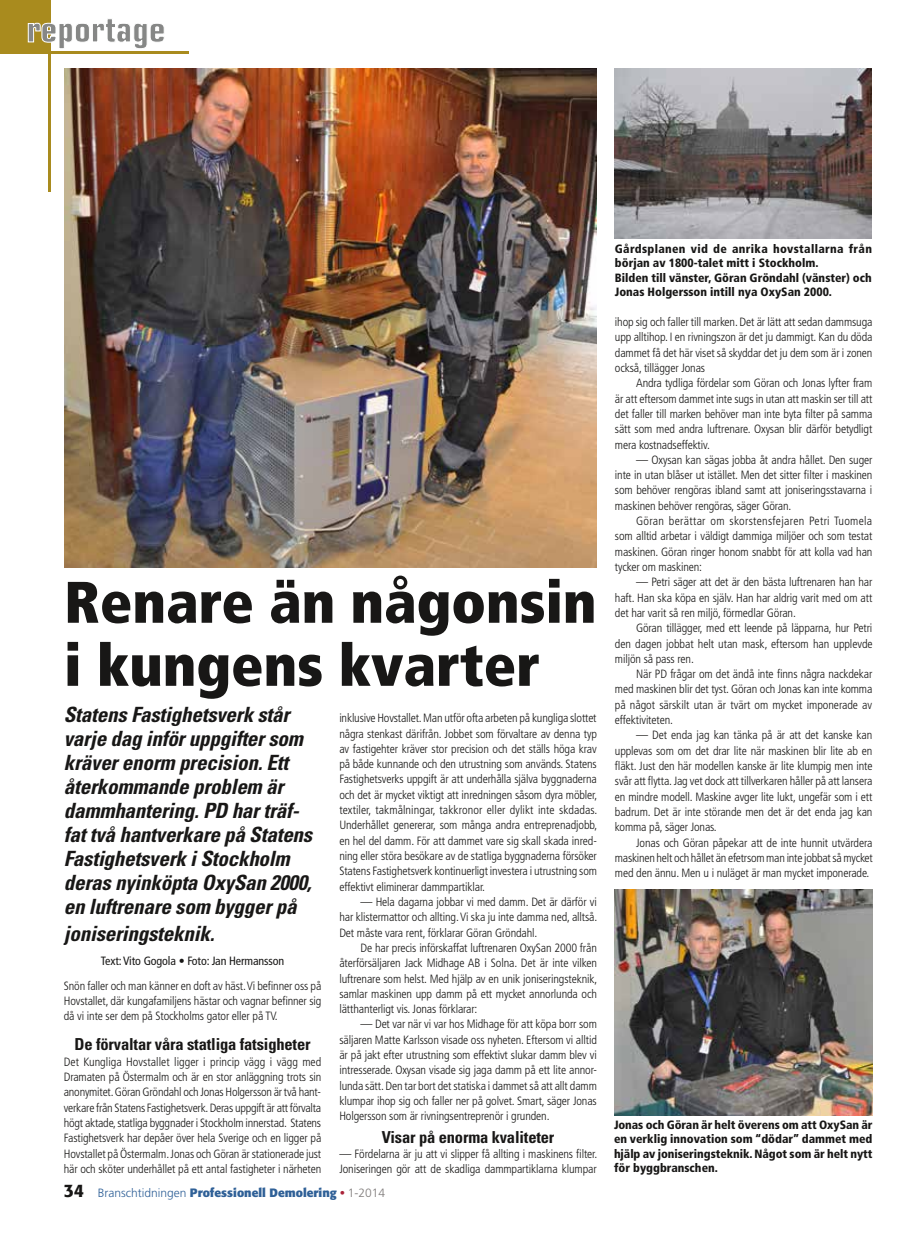
<style>
.page{position:relative;width:915px;height:1234px;background:#fff}
.page>*{position:absolute;margin:0;border:0;box-sizing:border-box;transform-origin:0 0}
.t1{font:900 condensed 58.5px/63px "Frutiger";color:#181716}
.t2{font:italic 700 condensed 21px/24px "Univers";letter-spacing:-.01em;color:#181716}
.t3{font:700 condensed 16.5px "Univers";letter-spacing:-.01em;color:#181716}
.t4{font:300 condensed 12px/15.3px "Frutiger";letter-spacing:-.01em;color:#181716;text-align:justify}
.t5{font:900 condensed 12px/14.4px "Frutiger";color:#181716}
.t6{font:700 12px "Formata";color:#2f6097}
.t7{font:condensed 12px "Frutiger";letter-spacing:-.01em;color:#181716}
.s1{font-weight:500;font-size:18px;color:#181716}
.s2{font-family:"Frutiger";font-weight:300}
.s3{color:#aa2339}
.s4{font-family:"Frutiger";font-weight:300;color:#7e7a79}
</style>
<div class="page">
<div style="left:0;top:0;width:50px;height:54px;background:#a98b1e"></div>
<hr style="left:0;top:51px;width:188px;height:3px;background:#a98b1e">
<hr style="left:48px;top:0;width:2px;height:192px;background:#a98b1e">
<svg style="left:28px;top:18px;width:136px;height:31px"></svg>
<img style="left:64px;top:68px;width:532px;height:500px">
<img style="left:614px;top:889px;width:258px;height:225px">
<img style="left:614px;top:68px;width:257px;height:171px">
<h1 class="t1" style="left:64px;top:570px;width:533px">Renare än någonsin i kungens kvarter</h1>
<p class="t2" style="left:64px;top:702px;width:250px">Statens Fastighetsverk står varje dag inför uppgifter som kräver enorm precision. Ett återkommande problem är dammhantering. PD har träf&shy;fat två hantverkare på Statens<br>Fastighetsverk i Stockholm deras nyinköpta OxySan 2000, en luftrenare som bygger på</p>
<h2 class="t2" style="left:64px;top:921px;width:152px">joniseringsteknik.</h2>
<p class="t7" style="left:101px;top:954px;width:185px">Text: Vito Gogola • Foto: Jan Hermansson</p>
<p class="t4" style="left:64px;top:977px;width:259px">Snön faller och man känner en doft av häst. Vi befinner oss på Hovstallet, där kungafamiljens hästar och vagnar befinner sig då vi inte ser dem på Stockholms gator eller på TV.</p>
<h3 class="t3" style="left:74px;top:1034px;width:237px">De förvaltar våra statliga fatsigheter</h3>
<p class="t4" style="left:64px;top:1053px;width:259px">Det Kungliga Hovstallet ligger i princip vägg i vägg med Dramaten på Östermalm och är en stor anläggning trots sin anonymitet. Göran Gröndahl och Jonas Holgersson är två hant&shy;verkare från Statens Fastighetsverk. Deras uppgift är att förvalta högt aktade, statliga byggnader i Stockholm innerstad. Statens Fastighetsverk har depåer över hela Sverige och en ligger på Hovstallet på Östermalm. Jonas och Göran är stationerade just här och sköter underhållet på ett antal fastigheter i närheten</p>
<p class="t4" style="left:339px;top:710px;width:259px">inklusive Hovstallet. Man utför ofta arbeten på kungliga slottet några stenkast därifrån. Jobbet som förvaltare av denna typ av fastigehter kräver stor precision och det ställs höga krav på både kunnande och den utrustning som används. Statens Fastighetsverks uppgift är att underhålla själva byggnaderna och det är mycket viktigt att inredningen såsom dyra möbler, textiler, takmålningar, takkronor eller dylikt inte skdadas.<br>Underhållet genererar, som många andra entreprenadjobb, en hel del damm. För att dammet vare sig skall skada inred&shy;ning eller störa besökare av de statliga byggnaderna försöker Statens Fastighetsverk kontinuerligt investera i utrustning som effektivt eliminerar dammpartiklar.</p>
<p class="t4" style="left:339px;top:894px;width:259px;text-indent:21px">— Hela dagarna jobbar vi med damm. Det är därför vi har klistermattor och allting. Vi ska ju inte damma ned, alltså.<br>Det måste vara rent, förklarar Göran Gröndahl.</p>
<p class="t4" style="left:339px;top:940px;width:259px;text-indent:21px">De har precis införskaffat luftrenaren OxySan 2000 från återförsäljaren Jack Midhage AB i Solna. Det är inte vilken luftrenare som helst. Med hjälp av en unik joniseringsteknik, samlar maskinen upp damm på ett mycket annorlunda och lätthanterligt vis. Jonas förklarar:</p>
<p class="t4" style="left:339px;top:1016px;width:259px;text-indent:21px">— Det var när vi var hos Midhage för att köpa borr som säljaren Matte Karlsson visade oss nyheten. Eftersom vi alltid är på jakt efter utrustning som effektivt slukar damm blev vi intresserade. Oxysan visade sig jaga damm på ett lite annor&shy;lunda sätt. Den tar bort det statiska i dammet så att allt damm klumpar ihop sig och faller ner på golvet. Smart, säger Jonas Holgersson som är rivningsentreprenör i grunden.</p>
<h3 class="t3" style="left:381px;top:1126px;width:174px">Visar på enorma kvaliteter</h3>
<p class="t4" style="left:339px;top:1146px;width:259px">— Fördelarna är ju att vi slipper få allting i maskinens filter.<br>Joniseringen gör att de skadliga dammpartiklarna klumpar</p>
<p class="t6" style="left:64px;top:1185px;width:323px"><span class="s1">34</span> <span class="s2">Branschtidningen</span> Professionell Demolering <span class="s3">•</span> <span class="s4">1-2014</span></p>
<p class="t5" style="left:614px;top:241px;width:258px">Gårdsplanen vid de anrika hovstallarna från början av 1800-talet mitt i Stockholm.<br>Bilden till vänster, Göran Gröndahl (vänster) och Jonas Holgersson intill nya OxySan 2000.</p>
<p class="t4" style="left:614px;top:314px;width:259px">ihop sig och faller till marken. Det är lätt att sedan dammsuga upp alltihop. I en rivningszon är det ju dammigt. Kan du döda dammet få det här viset så skyddar det ju dem som är i zonen också, tillägger Jonas</p>
<p class="t4" style="left:614px;top:375px;width:259px;text-indent:21px">Andra tydliga fördelar som Göran och Jonas lyfter fram är att eftersom dammet inte sugs in utan att maskin ser till att det faller till marken behöver man inte byta filter på samma sätt som med andra luftrenare. Oxysan blir därför betydligt mera kostnadseffektiv.</p>
<p class="t4" style="left:614px;top:452px;width:259px;text-indent:21px">— Oxysan kan sägas jobba åt andra hållet. Den suger inte in utan blåser ut istället. Men det sitter filter i maskinen som behöver rengöras ibland samt att joniseringsstavarna i maskinen behöver rengöras, säger Göran.</p>
<p class="t4" style="left:614px;top:513px;width:259px;text-indent:21px">Göran berättar om skorstensfejaren Petri Tuomela som alltid arbetar i väldigt dammiga miljöer och som testat maskinen. Göran ringer honom snabbt för att kolla vad han tycker om maskinen:</p>
<p class="t4" style="left:614px;top:574px;width:259px;text-indent:21px">— Petri säger att det är den bästa luftrenaren han har haft. Han ska köpa en själv. Han har aldrig varit med om att det har varit så ren miljö, förmedlar Göran.</p>
<p class="t4" style="left:614px;top:620px;width:259px;text-indent:21px">Göran tillägger, med ett leende på läpparna, hur Petri den dagen jobbat helt utan mask, eftersom han upplevde miljön så pass ren.</p>
<p class="t4" style="left:614px;top:666px;width:259px;text-indent:21px">När PD frågar om det ändå inte finns några nackdekar med maskinen blir det tyst. Göran och Jonas kan inte komma på något särskilt utan är tvärt om mycket imponerade av effektiviteten.</p>
<p class="t4" style="left:614px;top:727px;width:259px;text-indent:21px">— Det enda jag kan tänka på är att det kanske kan upplevas som om det drar lite när maskinen blir lite ab en fläkt. Just den här modellen kanske är lite klumpig men inte svår att flytta. Jag vet dock att tillverkaren håller på att lansera en mindre modell. Maskine avger lite lukt, ungefär som i ett badrum. Det är inte störande men det är det enda jag kan komma på, säger Jonas.</p>
<p class="t4" style="left:614px;top:834px;width:259px;text-indent:21px">Jonas och Göran påpekar att de inte hunnit utvärdera maskinen helt och hållet än efetrsom man inte jobbat så mycket med den ännu. Men u i nuläget är man mycket imponerade.</p>
<p class="t5" style="left:613px;top:1117px;width:260px;text-align:justify">Jonas och Göran är helt överens om att OxySan är en verklig innovation som “dödar” dammet med hjälp av joniseringsteknik. Något som är helt nytt för byggbranschen.</p>
</div>
